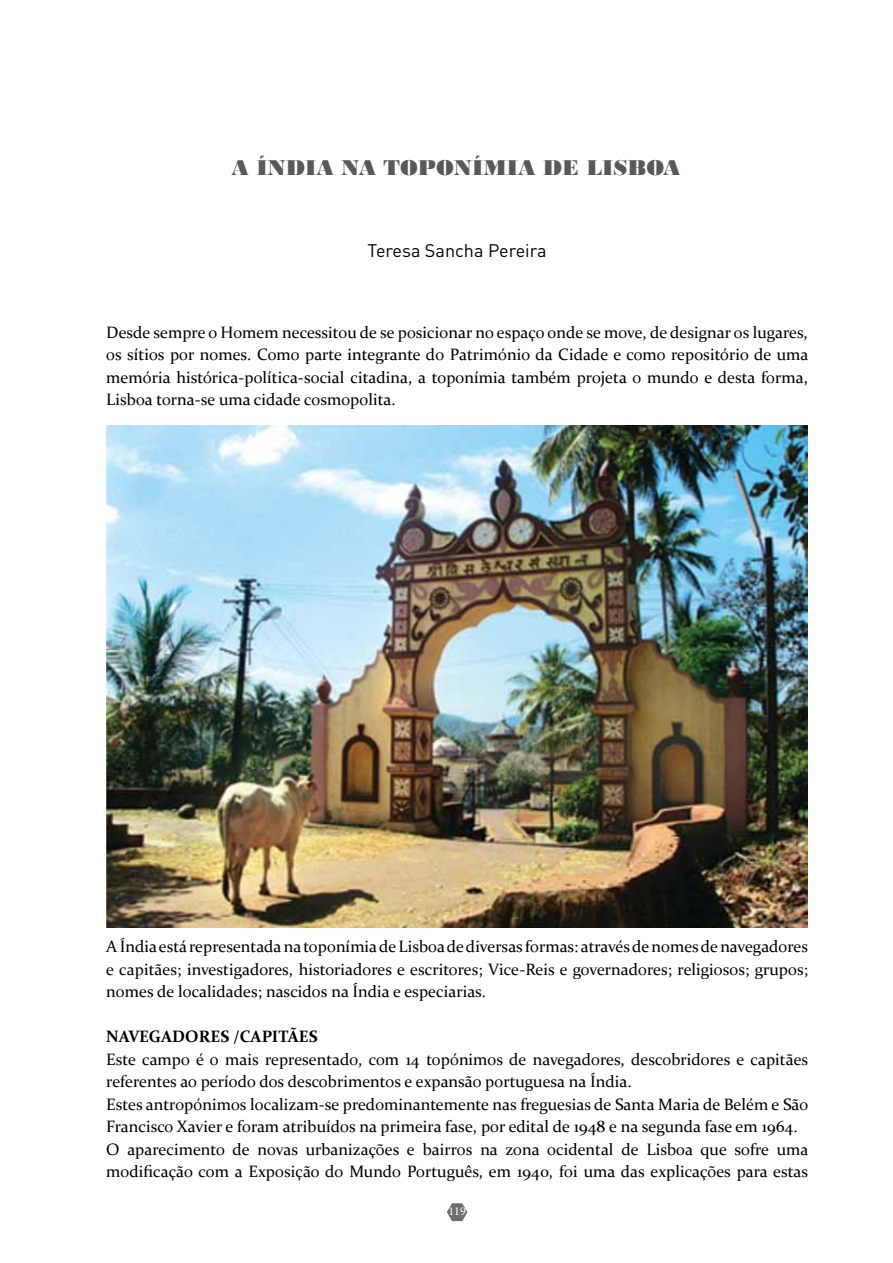
<style>
.page{position:relative;width:893px;height:1263px;background:#fff}
.page>*{position:absolute;margin:0;border:0;box-sizing:border-box;transform-origin:0 0}
.t1{font:22.5px "Bodoni MT Black";color:#58595b}
.t2{font:18px "DIN";color:#000}
.t3{font:16.5px/22.5px "Constantia";color:#000;text-align:justify}
.t4{font:700 16.5px "Constantia";color:#000}
.t5{font:12px "Minion Pro";color:#fff}
</style>
<div class="page">
<svg style="left:447px;top:1203px;width:20px;height:18px"></svg>
<img style="left:106px;top:425px;width:702px;height:502px">
<h1 class="t1" style="left:232px;top:155px;width:450px">A ÍNDIA NA TOPONÍMIA DE LISBOA</h1>
<p class="t2" style="left:368px;top:239px;width:181px">Teresa Sancha Pereira</p>
<p class="t3" style="left:106px;top:320px;width:703px">Desde sempre o Homem necessitou de se posicionar no espaço onde se move, de designar os lugares, os sítios por nomes. Como parte integrante do Património da Cidade e como repositório de uma memória histórica-política-social citadina, a toponímia também projeta o mundo e desta forma, Lisboa torna-se uma cidade cosmopolita.</p>
<p class="t3" style="left:106px;top:934px;width:703px">A Índia está representada na toponímia de Lisboa de diversas formas: através de nomes de navegadores e capitães; investigadores, historiadores e escritores; Vice-Reis e governadores; religiosos; grupos; nomes de localidades; nascidos na Índia e especiarias.</p>
<p class="t4" style="left:106px;top:1025px;width:213px">NAVEGADORES /CAPITÃES</p>
<p class="t3" style="left:106px;top:1047px;width:703px;text-align:left">Este campo é o mais representado, com 14 topónimos de navegadores, descobridores e capitães referentes ao período dos descobrimentos e expansão portuguesa na Índia.<br>Estes antropónimos localizam-se predominantemente nas freguesias de Santa Maria de Belém e São Francisco Xavier e foram atribuídos na primeira fase, por edital de 1948 e na segunda fase em 1964.<br>O aparecimento de novas urbanizações e bairros na zona ocidental de Lisboa que sofre uma modificação com a Exposição do Mundo Português, em 1940, foi uma das explicações para estas</p>
<p class="t5" style="left:448px;top:1203px;width:19px">119</p>
</div>
